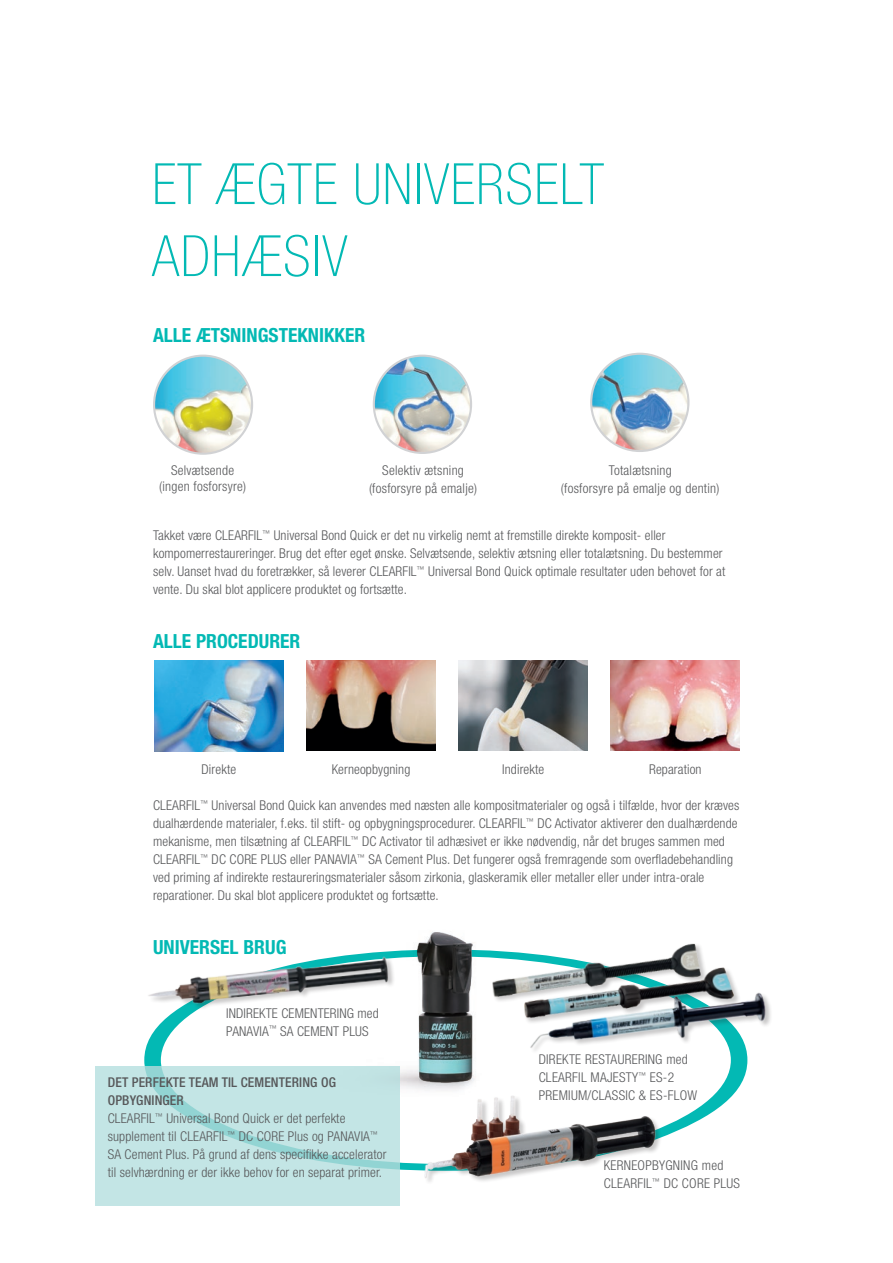
<style>
.page{position:relative;width:893px;height:1263px;background:#fff}
.page>*{position:absolute;margin:0;border:0;box-sizing:border-box;transform-origin:0 0}
.t1{font:100 condensed 57px/72px "Helvetica Neue LT Std";letter-spacing:.02em;color:#03b9b4}
.t2{font:700 condensed 19.5px "Helvetica Neue LT Std";color:#03b9b4}
.t3{font:300 condensed 13.5px/18px "Helvetica Neue LT Std";letter-spacing:.01em;color:#57585a}
.s1{font-weight:500}
</style>
<div class="page">
<img style="left:374px;top:356px;width:97px;height:97px;border-radius:49px">
<div style="left:373px;top:355px;width:99px;height:99px;border:2px solid #d1d2d4;border-radius:50%"></div>
<img style="left:591px;top:354px;width:97px;height:97px;border-radius:49px">
<div style="left:590px;top:353px;width:99px;height:99px;border:2px solid #d1d2d4;border-radius:50%"></div>
<img style="left:154px;top:660px;width:129px;height:91px">
<img style="left:306px;top:660px;width:130px;height:91px">
<img style="left:459px;top:660px;width:129px;height:91px">
<img style="left:611px;top:660px;width:129px;height:91px">
<svg style="left:144px;top:1034px;width:603px;height:137px"></svg>
<img style="left:327px;top:932px;width:240px;height:187px">
<div style="left:425px;top:1095px;width:237px;height:90px;background:#231f20;opacity:.25"></div>
<img style="left:416px;top:1092px;width:241px;height:93px">
<img style="left:520px;top:992px;width:251px;height:68px">
<img style="left:524px;top:967px;width:218px;height:75px">
<img style="left:492px;top:943px;width:217px;height:76px">
<img style="left:148px;top:943px;width:248px;height:91px">
<div style="left:95px;top:1067px;width:305px;height:139px;background:#c3e5e5"></div>
<img style="left:154px;top:356px;width:98px;height:98px;border-radius:49px">
<div style="left:153px;top:355px;width:100px;height:100px;border:2px solid #d1d2d4;border-radius:50%"></div>
<h1 class="t1" style="left:152px;top:148px;width:454px">ET ÆGTE UNIVERSELT<br>ADHÆSIV</h1>
<h2 class="t2" style="left:153px;top:323px;width:214px">ALLE ÆTSNINGSTEKNIKKER</h2>
<p class="t3" style="left:159px;top:462px;width:88px;line-height:16.5px;text-align:center">Selvætsende (ingen fosforsyre)</p>
<p class="t3" style="left:561px;top:461px;width:160px;text-align:center">Totalætsning<br>(fosforsyre på emalje og dentin)</p>
<p class="t3" style="left:369px;top:461px;width:110px;text-align:center">Selektiv ætsning (fosforsyre på emalje)</p>
<p class="t3" style="left:153px;top:526px;width:574px">Takket være CLEARFIL<sup>™</sup> Universal Bond Quick er det nu virkelig nemt at fremstille direkte komposit- eller kompomerrestaureringer. Brug det efter eget ønske. Selvætsende, selektiv ætsning eller totalætsning. Du bestemmer selv. Uanset hvad du foretrækker, så leverer CLEARFIL<sup>™</sup> Universal Bond Quick optimale resultater uden behovet for at vente. Du skal blot applicere produktet og fortsætte.</p>
<h2 class="t2" style="left:153px;top:629px;width:149px">ALLE PROCEDURER</h2>
<p class="t3" style="left:202px;top:760px;width:36px">Direkte</p>
<p class="t3" style="left:332px;top:760px;width:80px">Kerneopbygning</p>
<p class="t3" style="left:502px;top:760px;width:44px">Indirekte</p>
<p class="t3" style="left:649px;top:760px;width:54px">Reparation</p>
<p class="t3" style="left:153px;top:796px;width:588px">CLEARFIL<sup>™</sup> Universal Bond Quick kan anvendes med næsten alle kompositmaterialer og også i tilfælde, hvor der kræves dualhærdende materialer, f.eks. til stift- og opbygningsprocedurer. CLEARFIL<sup>™</sup> DC Activator aktiverer den dualhærdende mekanisme, men tilsætning af CLEARFIL<sup>™</sup> DC Activator til adhæsivet er ikke nødvendig, når det bruges sammen med CLEARFIL<sup>™</sup> DC CORE PLUS eller PANAVIA<sup>™</sup> SA Cement Plus. Det fungerer også fremragende som overfladebehandling ved priming af indirekte restaureringsmaterialer såsom zirkonia, glaskeramik eller metaller eller under intra-orale reparationer. Du skal blot applicere produktet og fortsætte.</p>
<h2 class="t2" style="left:153px;top:935px;width:135px">UNIVERSEL BRUG</h2>
<p class="t3" style="left:226px;top:1004px;width:154px">INDIREKTE CEMENTERING med<br>PANAVIA<sup>™</sup> SA CEMENT PLUS</p>
<p class="t3" style="left:108px;top:1073px;width:280px"><span class="s1">DET PERFEKTE TEAM TIL CEMENTERING OG OPBYGNINGER<br></span>CLEARFIL<sup>™</sup> Universal Bond Quick er det perfekte supplement til CLEARFIL<sup>™</sup> DC CORE Plus og PANAVIA<sup>™ </sup>SA Cement Plus. På grund af dens specifikke accelerator til selvhærdning er der ikke behov for en separat primer.</p>
<p class="t3" style="left:539px;top:1050px;width:160px">DIREKTE RESTAURERING med<br>CLEARFIL MAJESTY<sup>™</sup> ES-2<br>PREMIUM/CLASSIC &amp; ES-FLOW</p>
<p class="t3" style="left:604px;top:1156px;width:138px">KERNEOPBYGNING med<br>CLEARFIL<sup>™</sup> DC CORE PLUS</p>
</div>
